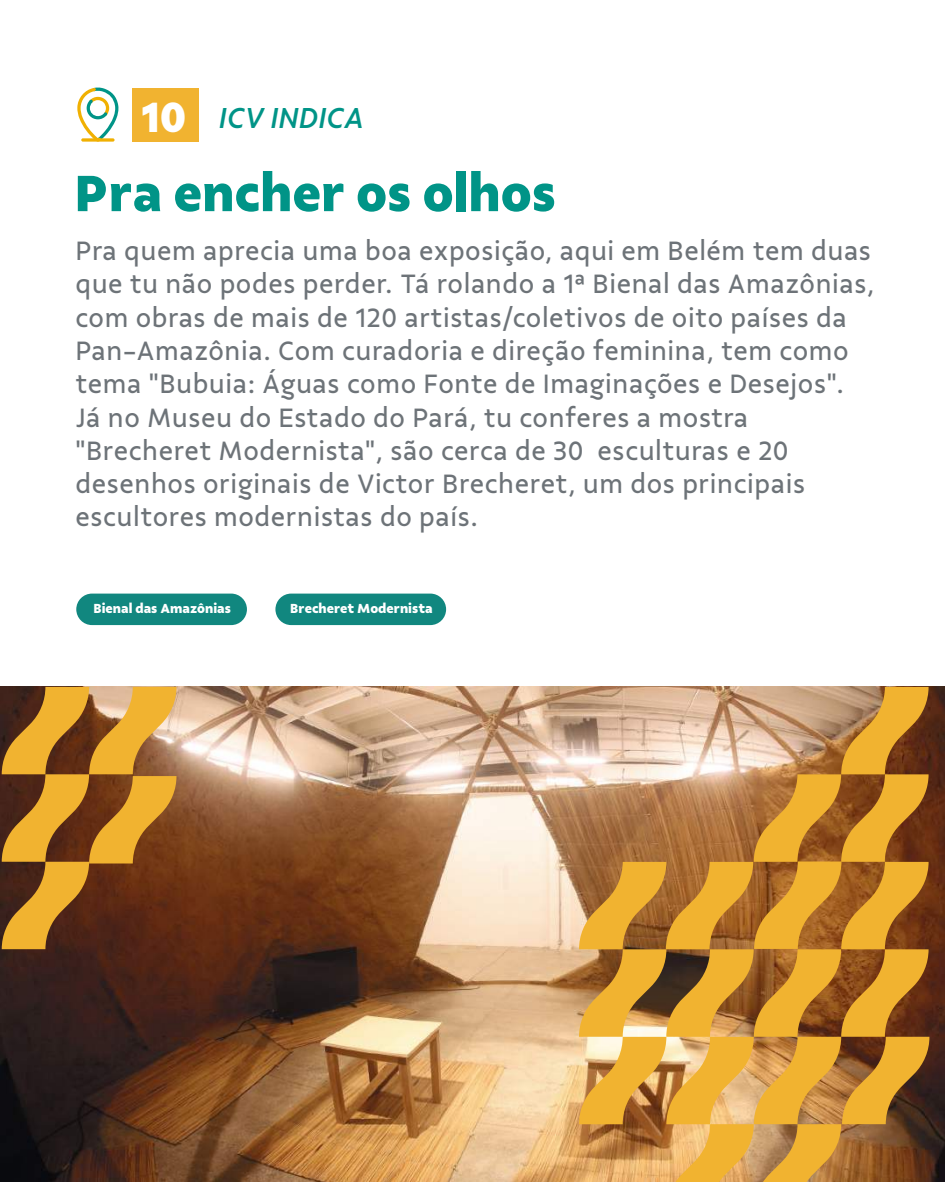
<style>
.page{position:relative;width:945px;height:1182px;background:#fff}
.page>*{position:absolute;margin:0;border:0;box-sizing:border-box;transform-origin:0 0}
.t1{font:800 54.25px "Vale Sans";color:#009487}
.t2{font:800 44.62px "Vale Sans";color:#fff}
.t3{font:italic 500 30.45px "Vale Sans";color:#009487}
.t4{font:28px/33.2px "Vale Sans";letter-spacing:.02em;color:#6d7378}
.t5{font:800 13.83px "Vale Sans";color:#fff}
</style>
<div class="page">
<div style="left:133px;top:88px;width:66px;height:54px;background:#f1b330"></div>
<svg style="left:77px;top:88px;width:42px;height:50px"></svg>
<svg style="left:81px;top:138px;width:34px;height:4px"></svg>
<img style="left:0;top:687px;width:945px;height:494px">
<svg style="left:2px;top:686px;width:174px;height:263px;background:#9f6b27"></svg>
<img style="left:579px;top:687px;width:350px;height:494px">
<div style="left:76px;top:593px;width:171px;height:32px;background:#11877f;border-radius:16px"></div>
<div style="left:275px;top:593px;width:171px;height:32px;background:#11877f;border-radius:16px"></div>
<h2 class="t2" style="left:141px;top:90px;width:47px">10</h2>
<h1 class="t1" style="left:74px;top:160px;width:483px">Pra encher os olhos</h1>
<p class="t3" style="left:219px;top:99px;width:147px">ICV INDICA</p>
<p class="t4" style="left:75px;top:234px;width:800px">Pra quem aprecia uma boa exposição, aqui em Belém tem duas que tu não podes perder. Tá rolando a 1ª Bienal das Amazônias, com obras de mais de 120 artistas/coletivos de oito países da Pan-Amazônia. Com curadoria e direção feminina, tem como tema "Bubuia: Águas como Fonte de Imaginações e Desejos".<br>Já no Museu do Estado do Pará, tu conferes a mostra "Brecheret Modernista", são cerca de 30 esculturas e 20 desenhos originais de Victor Brecheret, um dos principais escultores modernistas do país.</p>
<p class="t5" style="left:93px;top:600px;width:139px">Bienal das Amazônias</p>
<p class="t5" style="left:290px;top:600px;width:144px">Brecheret Modernista</p>
</div>
